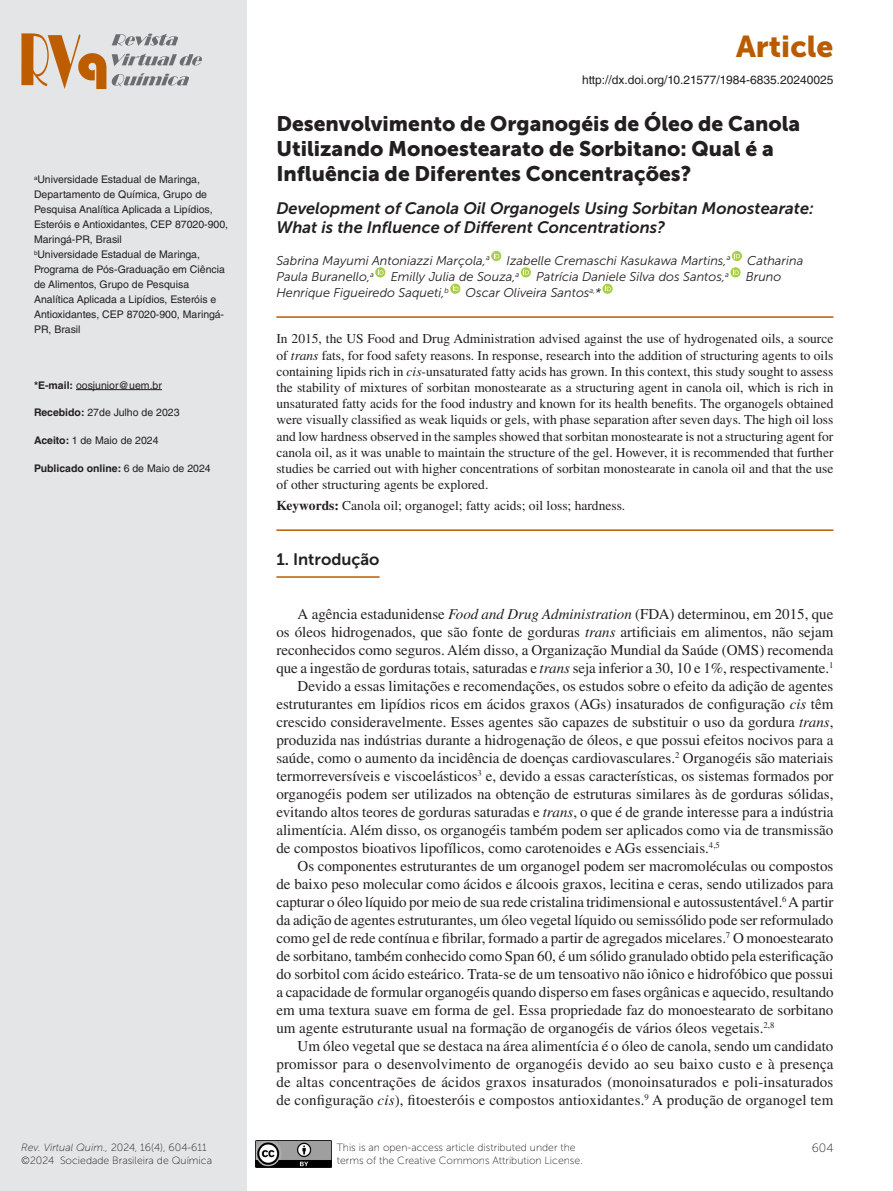
<style>
.page{position:relative;width:893px;height:1191px;background:#fff}
.page>*{position:absolute;margin:0;border:0;box-sizing:border-box;transform-origin:0 0}
.t1{font:30px "Museo Sans 900";color:#b95c00}
.Título{font:21px/25.2px "Museo Sans 900";color:#231f20}
.Título_inglês{font:italic 16.5px/19.8px "Museo Sans 700";color:#231f20}
.Sessão{font:16.5px "Museo Sans 700";color:#231f20}
.t2{font:15px/18px "Times LT Std";color:#231f20;text-align:justify}
.Resumo{font:13.5px/16.2px "Times LT Std";color:#231f20;text-align:justify}
.Keywords{font:13.5px "Times LT Std";color:#231f20}
.Autores{font:italic 12.75px "Museo Sans 300";color:#231f20}
.t3{font:12px "Helvetica LT Std";color:#231f20}
.t4{font:12px "Museo Sans 100";color:#231f20}
.Endereço{font:10.5px/15px "Helvetica LT Std";color:#231f20}
.t5{font:10.5px/12.6px "Museo Sans 100";color:#231f20}
.Endereço-2{font:700 10.5px "Helvetica LT Std";color:#231f20}
.s1{font-weight:700}
.s2{font-weight:400}
.s3{font-style:italic}
</style>
<div class="page">
<div style="left:0;top:0;width:246px;height:1191px;background:#e4e5e6"></div>
<img style="left:255px;top:1140px;width:77px;height:27px">
<svg style="left:21px;top:33px;width:85px;height:56px"></svg>
<svg style="left:112px;top:73px;width:77px;height:13px"></svg>
<svg style="left:112px;top:54px;width:90px;height:12px"></svg>
<svg style="left:112px;top:34px;width:66px;height:12px"></svg>
<hr style="left:76px;top:389px;width:86px;height:1px;background:#231f20">
<hr style="left:276px;top:316px;width:557px;height:2px;background:#b95c00">
<hr style="left:276px;top:529px;width:557px;height:2px;background:#b95c00">
<hr style="left:276px;top:576px;width:104px;height:2px;background:#b95c00">
<svg style="left:491px;top:251px;width:10px;height:10px"></svg>
<svg style="left:494px;top:253px;width:5px;height:5px"></svg>
<svg style="left:732px;top:251px;width:10px;height:10px"></svg>
<svg style="left:734px;top:253px;width:6px;height:5px"></svg>
<svg style="left:375px;top:267px;width:10px;height:10px"></svg>
<svg style="left:378px;top:269px;width:6px;height:6px"></svg>
<div style="left:521px;top:267px;width:10px;height:10px;background:#a8cf45;border-radius:50%"></div>
<svg style="left:523px;top:269px;width:6px;height:6px"></svg>
<div style="left:730px;top:267px;width:11px;height:10px;background:#a8cf45;border-radius:50%"></div>
<svg style="left:733px;top:269px;width:6px;height:6px"></svg>
<svg style="left:450px;top:283px;width:10px;height:11px"></svg>
<svg style="left:453px;top:285px;width:5px;height:6px"></svg>
<svg style="left:602px;top:283px;width:11px;height:11px"></svg>
<svg style="left:605px;top:285px;width:6px;height:6px"></svg>
<p class="Endereço" style="left:34px;top:172px;width:196px"><sup>a</sup>Universidade Estadual de Maringa, Departamento de Química, Grupo de Pesquisa Analítica Aplicada a Lipídios, Esteróis e Antioxidantes, CEP 87020-900, Maringá-PR, Brasil</p>
<p class="Endereço" style="left:34px;top:247px;width:192px"><sup>b</sup>Universidade Estadual de Maringa, Programa de Pós-Graduação em Ciência de Alimentos, Grupo de Pesquisa Analítica Aplicada a Lipídios, Esteróis e Antioxidantes, CEP 87020-900, Maringá-PR, Brasil</p>
<p class="Endereço" style="left:34px;top:377px;width:129px"><span class="s1">*E-mail:</span> oosjunior@uem.br</p>
<p class="Endereço" style="left:34px;top:405px;width:147px"><span class="s1">Recebido:</span> 27de Julho de 2023</p>
<p class="Endereço" style="left:34px;top:433px;width:126px"><span class="s1">Aceito:</span> 1 de Maio de 2024</p>
<p class="Endereço-2" style="left:34px;top:462px;width:178px">Publicado online: <span class="s2">6 de Maio de 2024</span></p>
<p class="t5" style="left:21px;top:1141px;width:192px"><span class="s3">Rev. Virtual Quim.,</span> 2024, 16(4), 604-611 ©2024 Sociedade Brasileira de Química</p>
<h1 class="t1" style="left:736px;top:29px;width:99px">Article</h1>
<p class="t3" style="left:582px;top:72px;width:253px">http://dx.doi.org/10.21577/1984-6835.20240025</p>
<p class="Título" style="left:276px;top:111px;width:525px">Desenvolvimento de Organogéis de Óleo de Canola<br>Utilizando Monoestearato de Sorbitano: Qual é a<br>Influência de Diferentes Concentrações?</p>
<p class="Título_inglês" style="left:276px;top:198px;width:539px">Development of Canola Oil Organogels Using Sorbitan Monostearate:<br>What is the Influence of Different Concentrations?</p>
<p class="Autores" style="left:276px;top:253px;width:215px">Sabrina Mayumi Antoniazzi Marçola,<sup>a</sup></p>
<p class="Autores" style="left:507px;top:253px;width:225px">Izabelle Cremaschi Kasukawa Martins,<sup>a</sup></p>
<p class="Autores" style="left:747px;top:253px;width:58px">Catharina</p>
<p class="Autores" style="left:276px;top:270px;width:99px">Paula Buranello,<sup>a</sup></p>
<p class="Autores" style="left:391px;top:270px;width:130px">Emilly Julia de Souza,<sup>a</sup></p>
<p class="Autores" style="left:536px;top:270px;width:194px">Patrícia Daniele Silva dos Santos,<sup>a</sup></p>
<p class="Autores" style="left:746px;top:270px;width:37px">Bruno</p>
<p class="Autores" style="left:276px;top:286px;width:174px">Henrique Figueiredo Saqueti,<sup>b</sup></p>
<p class="Autores" style="left:466px;top:286px;width:137px">Oscar Oliveira Santos<sup>a,</sup>*</p>
<p class="Resumo" style="left:276px;top:331px;width:559px">In 2015, the US Food and Drug Administration advised against the use of hydrogenated oils, a source of <span class="s3">trans</span> fats, for food safety reasons. In response, research into the addition of structuring agents to oils containing lipids rich in <span class="s3">cis</span>-unsaturated fatty acids has grown. In this context, this study sought to assess the stability of mixtures of sorbitan monostearate as a structuring agent in canola oil, which is rich in unsaturated fatty acids for the food industry and known for its health benefits. The organogels obtained were visually classified as weak liquids or gels, with phase separation after seven days. The high oil loss and low hardness observed in the samples showed that sorbitan monostearate is not a structuring agent for canola oil, as it was unable to maintain the structure of the gel. However, it is recommended that further studies be carried out with higher concentrations of sorbitan monostearate in canola oil and that the use of other structuring agents be explored.</p>
<p class="Keywords" style="left:276px;top:497px;width:350px"><span class="s1">Keywords:</span> Canola oil; organogel; fatty acids; oil loss; hardness.</p>
<p class="Sessão" style="left:276px;top:550px;width:105px">1. Introdução</p>
<p class="t2" style="left:276px;top:605px;width:559px;text-indent:21px">A agência estadunidense <span class="s3">Food and Drug Administration</span> (FDA) determinou, em 2015, que os óleos hidrogenados, que são fonte de gorduras <span class="s3">trans</span> artificiais em alimentos, não sejam reconhecidos como seguros. Além disso, a Organização Mundial da Saúde (OMS) recomenda que a ingestão de gorduras totais, saturadas e <span class="s3">trans</span> seja inferior a 30, 10 e 1%, respectivamente.<sup>1</sup></p>
<p class="t2" style="left:276px;top:677px;width:559px;text-indent:21px">Devido a essas limitações e recomendações, os estudos sobre o efeito da adição de agentes estruturantes em lipídios ricos em ácidos graxos (AGs) insaturados de configuração <span class="s3">cis</span> têm crescido consideravelmente. Esses agentes são capazes de substituir o uso da gordura <span class="s3">trans</span>, produzida nas indústrias durante a hidrogenação de óleos, e que possui efeitos nocivos para a saúde, como o aumento da incidência de doenças cardiovasculares.<sup>2</sup> Organogéis são materiais termorreversíveis e viscoelásticos<sup>3</sup> e, devido a essas características, os sistemas formados por organogéis podem ser utilizados na obtenção de estruturas similares às de gorduras sólidas, evitando altos teores de gorduras saturadas e <span class="s3">trans</span>, o que é de grande interesse para a indústria alimentícia. Além disso, os organogéis também podem ser aplicados como via de transmissão de compostos bioativos lipofílicos, como carotenoides e AGs essenciais.<sup>4,5</sup></p>
<p class="t2" style="left:276px;top:857px;width:559px;text-indent:21px">Os componentes estruturantes de um organogel podem ser macromoléculas ou compostos de baixo peso molecular como ácidos e álcoois graxos, lecitina e ceras, sendo utilizados para capturar o óleo líquido por meio de sua rede cristalina tridimensional e autossustentável.<sup>6</sup> A partir da adição de agentes estruturantes, um óleo vegetal líquido ou semissólido pode ser reformulado como gel de rede contínua e fibrilar, formado a partir de agregados micelares.<sup>7</sup> O monoestearato de sorbitano, também conhecido como Span 60, é um sólido granulado obtido pela esterificação do sorbitol com ácido esteárico. Trata-se de um tensoativo não iônico e hidrofóbico que possui a capacidade de formular organogéis quando disperso em fases orgânicas e aquecido, resultando em uma textura suave em forma de gel. Essa propriedade faz do monoestearato de sorbitano um agente estruturante usual na formação de organogéis de vários óleos vegetais.<sup>2,8</sup></p>
<p class="t2" style="left:276px;top:1037px;width:559px;text-indent:21px">Um óleo vegetal que se destaca na área alimentícia é o óleo de canola, sendo um candidato promissor para o desenvolvimento de organogéis devido ao seu baixo custo e à presença de altas concentrações de ácidos graxos insaturados (monoinsaturados e poli-insaturados de configuração <span class="s3">cis</span>), fitoesteróis e compostos antioxidantes.<sup>9</sup> A produção de organogel tem</p>
<p class="t5" style="left:337px;top:1141px;width:248px">This is an open-access article distributed under the terms of the Creative Commons Attribution License.</p>
<p class="t4" style="left:812px;top:1141px;width:23px">604</p>
</div>
